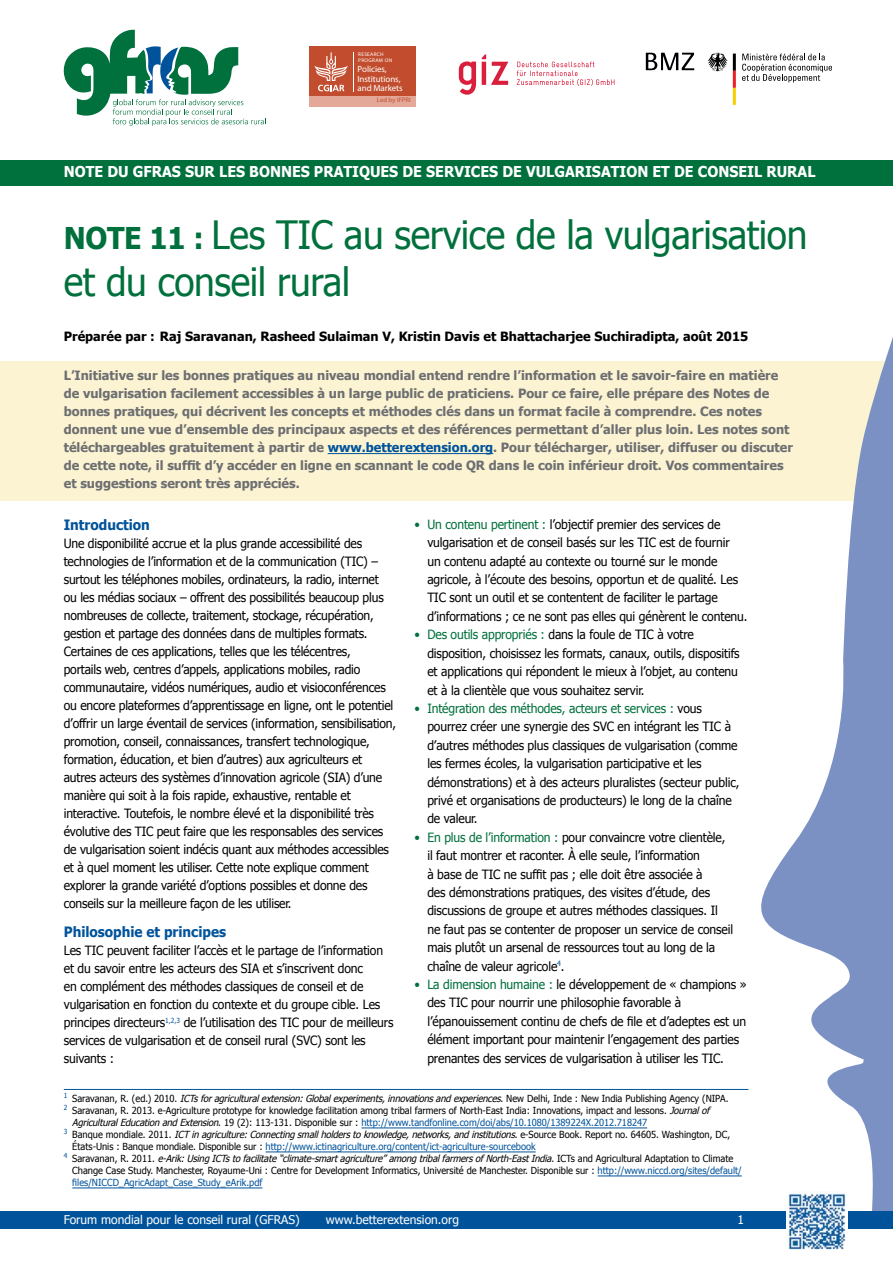
<style>
.page{position:relative;width:893px;height:1263px;background:#fff}
.page>*{position:absolute;margin:0;border:0;box-sizing:border-box;transform-origin:0 0}
.t1{font:39px/46.8px "Tahoma";letter-spacing:-.01em;color:#00703c;scale:.95 1}
.t2{font:700 15px "Tahoma";color:#fff;scale:.95 1}
._06_tussenkop_1_head{font:700 14.25px "Tahoma";color:#00539b;scale:.95 1}
._05_platte_tekst_bod{font:12.75px/18px "Tahoma";letter-spacing:-.01em;color:#000;scale:.95 1}
.t3{font:700 12.75px/18px "Tahoma";color:#6d6e71}
.t4{font:700 12.75px "Tahoma";color:#000}
.t5{font:12px "Tahoma";color:#fff}
.footnote_vervolg_sou{font:9.75px/12px "Tahoma";color:#000;scale:.95 1}
.footnote{font:italic 9.75px "Tahoma";color:#000;scale:.95 1}
.t6{font:9px/9.6px "Frutiger LT Std";letter-spacing:-.01em;color:#fff}
.t7{font:700 6.6px "TF Arrow";letter-spacing:.01em;color:#c24d2e}
.t8{font:900 5.25px/6.3px "Frutiger LT Std";letter-spacing:.065em;color:#fff}
.s1{font-weight:700;font-size:30px}
.s2{color:#00539b}
.s3{color:#00703c}
.s4{font-style:normal}
.s5{font-style:italic}
</style>
<div class="page">
<svg style="left:64px;top:30px;width:202px;height:96px"></svg>
<div style="left:309px;top:95px;width:107px;height:12px;background:#e3a898"></div>
<div style="left:309px;top:46px;width:107px;height:50px;background:#c24d2e"></div>
<svg style="left:314px;top:52px;width:34px;height:39px"></svg>
<hr style="left:353px;top:53px;width:1px;height:39px;background:#fff">
<svg style="left:459px;top:54px;width:155px;height:41px"></svg>
<svg style="left:646px;top:53px;width:48px;height:17px"></svg>
<svg style="left:708px;top:53px;width:28px;height:52px"></svg>
<svg style="left:742px;top:54px;width:90px;height:29px"></svg>
<div style="left:0;top:160px;width:893px;height:26px;background:#00703c"></div>
<div style="left:0;top:361px;width:893px;height:140px;background:#fbf3d2"></div>
<hr style="left:328px;top:453px;width:165px;height:1px;background:#00539b">
<hr style="left:64px;top:1089px;width:684px;height:1px;background:#00539b">
<hr style="left:361px;top:1127px;width:286px;height:1px;background:#00539b">
<hr style="left:266px;top:1151px;width:270px;height:1px;background:#00539b">
<hr style="left:598px;top:1175px;width:144px;height:1px;background:#00539b">
<hr style="left:72px;top:1187px;width:190px;height:1px;background:#00539b">
<svg style="left:758px;top:337px;width:135px;height:875px"></svg>
<div style="left:0;top:1212px;width:893px;height:17px;background:#00539b"></div>
<img style="left:787px;top:1191px;width:60px;height:59px">
<p class="t8" style="left:358px;top:51px;width:36px">RESEARCH<br>PROGRAM ON</p>
<p class="t6" style="left:357px;top:64px;width:47px">Policies,<br>Institutions, and Markets</p>
<p class="t7" style="left:377px;top:96px;width:35px">Led by IFPRI</p>
<p class="t2" style="left:64px;top:161px;width:793px">NOTE DU GFRAS SUR LES BONNES PRATIQUES DE SERVICES DE VULGARISATION ET DE CONSEIL RURAL</p>
<h1 class="t1" style="left:64px;top:210px;width:784px"><span class="s1">NOTE 11 :</span> Les TIC au service de la vulgarisation et du conseil rural</h1>
<p class="t4" style="left:64px;top:327px;width:686px">Préparée par : Raj Saravanan, Rasheed Sulaiman V, Kristin Davis et Bhattacharjee Suchiradipta, août 2015</p>
<p class="t3" style="left:64px;top:366px;width:731px">L’Initiative sur les bonnes pratiques au niveau mondial entend rendre l’information et le savoir-faire en matière de vulgarisation facilement accessibles à un large public de praticiens. Pour ce faire, elle prépare des Notes de bonnes pratiques, qui décrivent les concepts et méthodes clés dans un format facile à comprendre. Ces notes donnent une vue d’ensemble des principaux aspects et des références permettant d’aller plus loin. Les notes sont téléchargeables gratuitement à partir de <span class="s2">www.betterextension.org</span>. Pour télécharger, utiliser, diffuser ou discuter de cette note, il suffit d’y accéder en ligne en scannant le code QR dans le coin inférieur droit. Vos commentaires et suggestions seront très appréciés.</p>
<p class="_06_tussenkop_1_head" style="left:64px;top:515px;width:92px">Introduction</p>
<p class="_05_platte_tekst_bod" style="left:64px;top:534px;width:351px">Une disponibilité accrue et la plus grande accessibilité des technologies de l’information et de la communication (TIC) – surtout les téléphones mobiles, ordinateurs, la radio, internet<br>ou les médias sociaux – offrent des possibilités beaucoup plus nombreuses de collecte, traitement, stockage, récupération, gestion et partage des données dans de multiples formats.<br>Certaines de ces applications, telles que les télécentres,<br>portails web, centres d’appels, applications mobiles, radio communautaire, vidéos numériques, audio et visioconférences ou encore plateformes d’apprentissage en ligne, ont le potentiel d’offrir un large éventail de services (information, sensibilisation, promotion, conseil, connaissances, transfert technologique, formation, éducation, et bien d’autres) aux agriculteurs et autres acteurs des systèmes d’innovation agricole (SIA) d’une manière qui soit à la fois rapide, exhaustive, rentable et interactive. Toutefois, le nombre élevé et la disponibilité très évolutive des TIC peut faire que les responsables des services de vulgarisation soient indécis quant aux méthodes accessibles et à quel moment les utiliser. Cette note explique comment explorer la grande variété d’options possibles et donne des conseils sur la meilleure façon de les utiliser.</p>
<p class="_06_tussenkop_1_head" style="left:64px;top:921px;width:172px">Philosophie et principes</p>
<p class="_05_platte_tekst_bod" style="left:64px;top:940px;width:349px">Les TIC peuvent faciliter l’accès et le partage de l’information et du savoir entre les acteurs des SIA et s’inscrivent donc<br>en complément des méthodes classiques de conseil et de vulgarisation en fonction du contexte et du groupe cible. Les principes directeurs<sup>1,2,3</sup> de l’utilisation des TIC pour de meilleurs services de vulgarisation et de conseil rural (SVC) sont les suivants :</p>
<p class="_05_platte_tekst_bod" style="left:427px;top:514px;width:338px;line-height:18.5px;text-indent:-13px"><span class="s3">• Un contenu pertinent :</span> l’objectif premier des services de vulgarisation et de conseil basés sur les TIC est de fournir<br>un contenu adapté au contexte ou tourné sur le monde agricole, à l’écoute des besoins, opportun et de qualité. Les TIC sont un outil et se contentent de faciliter le partage d’informations ; ce ne sont pas elles qui génèrent le contenu.</p>
<p class="_05_platte_tekst_bod" style="left:427px;top:625px;width:330px;line-height:18.5px;text-indent:-13px"><span class="s3">• Des outils appropriés :</span> dans la foule de TIC à votre disposition, choisissez les formats, canaux, outils, dispositifs et applications qui répondent le mieux à l’objet, au contenu et à la clientèle que vous souhaitez servir.</p>
<p class="_05_platte_tekst_bod" style="left:427px;top:698px;width:330px;line-height:18.5px;text-indent:-13px"><span class="s3">• Intégration des méthodes, acteurs et services :</span> vous pourrez créer une synergie des SVC en intégrant les TIC à d’autres méthodes plus classiques de vulgarisation (comme les fermes écoles, la vulgarisation participative et les démonstrations) et à des acteurs pluralistes (secteur public, privé et organisations de producteurs) le long de la chaîne de valeur.</p>
<p class="_05_platte_tekst_bod" style="left:427px;top:827px;width:323px;line-height:18.5px;text-indent:-13px"><span class="s3">• En plus de l’information :</span> pour convaincre votre clientèle, il faut montrer et raconter. À elle seule, l’information<br>à base de TIC ne suffit pas ; elle doit être associée à<br>des démonstrations pratiques, des visites d’étude, des discussions de groupe et autres méthodes classiques. Il ne faut pas se contenter de proposer un service de conseil mais plutôt un arsenal de ressources tout au long de la chaîne de valeur agricole<sup>4</sup>.</p>
<p class="_05_platte_tekst_bod" style="left:427px;top:974px;width:338px;line-height:18.5px;text-indent:-13px"><span class="s3">• La dimension humaine :</span> le développement de « champions » des TIC pour nourrir une philosophie favorable à l’épanouissement continu de chefs de file et d’adeptes est un élément important pour maintenir l’engagement des parties prenantes des services de vulgarisation à utiliser les TIC.</p>
<p class="footnote" style="left:64px;top:1092px;width:701px"><sup>1</sup> <span class="s4">S a r a va n a n , R . ( e d . ) 2 0 1 0 .</span> ICTsforagriculturalextension:Globalexperiments,innovationsandexperiences<span class="s4">. N e w D e l h i , I n d e : N e w I n d i a P u b l i s h i n g A g e n c y ( N I PA .</span></p>
<p class="footnote_vervolg_sou" style="left:72px;top:1104px;width:675px;text-indent:-9px"><sup>2</sup> Saravanan, R. 2013. e-Agriculture prototype for knowledge facilitation among tribal farmers of North-East India: Innovations, impact and lessons. <span class="s5">Journalof<br>AgriculturalEducationandExtension</span>. 19 (2): 113-131. Disponible sur : <span class="s2">http://www.tandfonline.com/doi/abs/10.1080/1389224X.2012.718247</span></p>
<p class="footnote_vervolg_sou" style="left:72px;top:1128px;width:694px;text-indent:-9px"><sup>3</sup> B a n q u e m o n d i a l e . 2 0 1 1 . <span class="s5">ICTinagriculture:Connectingsmallholderstoknowledge,networks,andinstitutions</span>. e - S o u r c e B o o k . Re p o r t n o . 6 4 6 0 5 . Wa s h i n g t o n , D C ,<br>États-Unis : Banque mondiale. Disponible sur : <span class="s2">http://www.ictinagriculture.org/content/ict-agriculture-sourcebook</span></p>
<p class="footnote_vervolg_sou" style="left:72px;top:1152px;width:706px;text-indent:-9px"><sup>4</sup> S a r a v a n a n , R . 2 0 1 1 . <span class="s5">e-Arik:UsingICTstofacilitate“climate-smartagriculture”amongtribalfarmersofNorth-EastIndia</span>. I C Ts a n d A g r i c u l t u r a l A d a p t a t i o n t o C l i m a t e<br>Change Case Study. Manchester, Royaume-Uni : Centre for Development Informatics, Université de Manchester. Disponible sur : <span class="s2">http://www.niccd.org/sites/default/ files/NICCD_AgricAdapt_Case_Study_eArik.pdf</span></p>
<p class="t5" style="left:64px;top:1211px;width:237px">Forum mondial pour le conseil rural (GFRAS)</p>
<p class="t5" style="left:326px;top:1211px;width:135px">www.betterextension.org</p>
<p class="t5" style="left:738px;top:1211px;width:8px">1</p>
</div>
